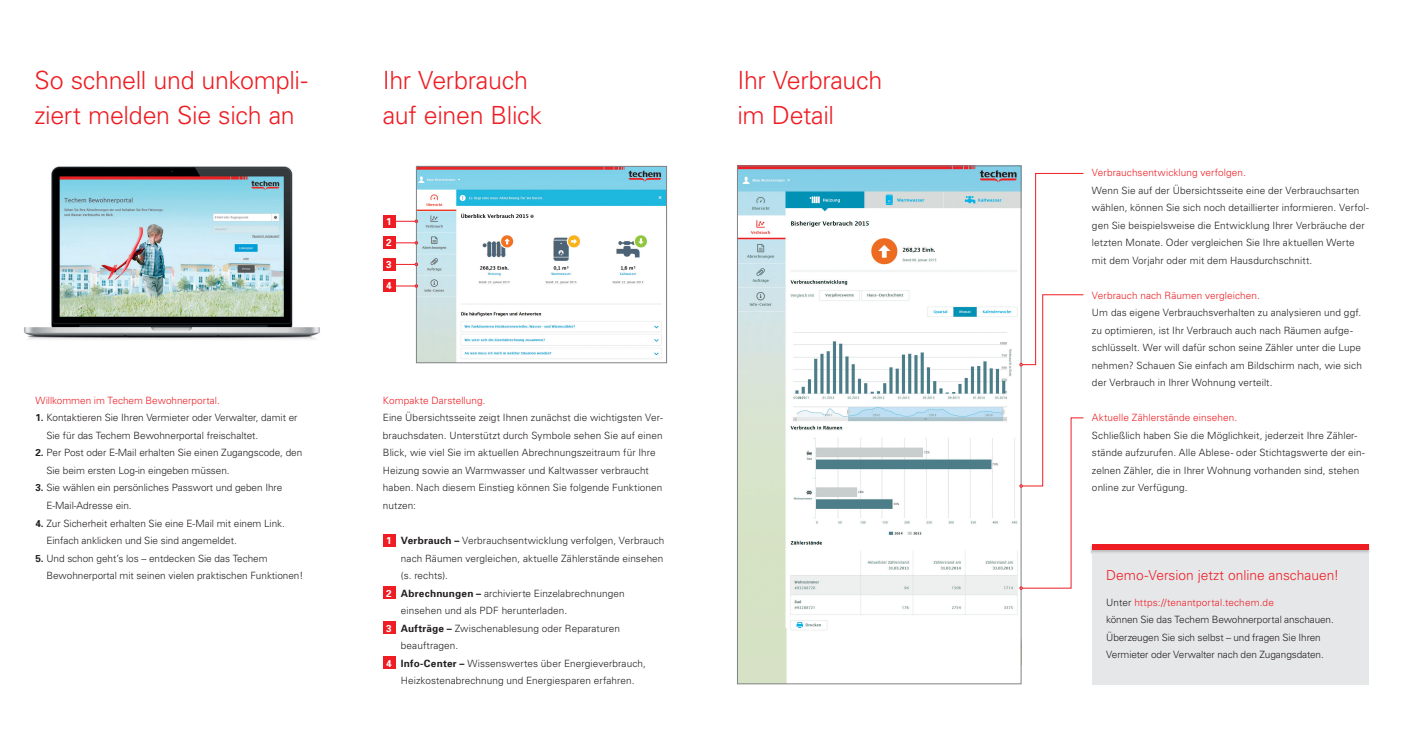
<style>
.page{position:relative;width:1404px;height:745px;background:#fff}
.page>*{position:absolute;margin:0;border:0;box-sizing:border-box;transform-origin:0 0}
.t1{font:300 25px/35px "Univers";letter-spacing:-.015em;color:#ee1d23}
.t2{font:300 13.75px "Univers";color:#ee1d23}
.t3{font:300 10px/17.5px "Univers";letter-spacing:.005em;color:#231f20}
.t4{font:300 10px "Univers";letter-spacing:.01em;color:#ee1d23}
.t5{font:700 10px "Univers";color:#fff}
.s1{font-weight:700}
.s2{font-weight:700;color:#fff}
.s3{color:#ee1d23}
</style>
<div class="page">
<div style="left:383px;top:533px;width:12px;height:13px;background:#ee1d23"></div>
<div style="left:383px;top:586px;width:12px;height:12px;background:#ee1d23"></div>
<div style="left:383px;top:621px;width:12px;height:12px;background:#ee1d23"></div>
<div style="left:383px;top:656px;width:12px;height:12px;background:#ee1d23"></div>
<img style="left:24px;top:166px;width:296px;height:174px">
<img style="left:418px;top:168px;width:246px;height:193px">
<div style="left:416px;top:166px;width:250px;height:197px;border:1px solid #808285"></div>
<div style="left:383px;top:215px;width:12px;height:12px;background:#ee1d23"></div>
<svg style="left:395px;top:219px;width:23px;height:4px"></svg>
<div style="left:383px;top:258px;width:12px;height:12px;background:#ee1d23"></div>
<svg style="left:395px;top:263px;width:23px;height:3px"></svg>
<div style="left:383px;top:236px;width:12px;height:13px;background:#ee1d23"></div>
<svg style="left:395px;top:241px;width:23px;height:3px"></svg>
<div style="left:383px;top:279px;width:12px;height:13px;background:#ee1d23"></div>
<svg style="left:395px;top:284px;width:23px;height:3px"></svg>
<div style="left:1091px;top:550px;width:277px;height:133px;background:#e6e7e9"></div>
<img style="left:1090px;top:544px;width:280px;height:9px">
<img style="left:1091px;top:550px;width:277px;height:3px">
<div style="left:1091px;top:543px;width:277px;height:6px;background:#ee1d23"></div>
<img style="left:739px;top:167px;width:280px;height:464px">
<div style="left:739px;top:628px;width:49px;height:53px;background:#d6e2c4"></div>
<div style="left:787px;top:631px;width:233px;height:47px;background:#fff"></div>
<svg style="left:1019px;top:173px;width:64px;height:416px"></svg>
<h1 class="t1" style="left:35px;top:62px;width:274px">So schnell und unkompli&shy;ziert melden Sie sich an</h1>
<h1 class="t1" style="left:383px;top:62px;width:161px">Ihr Verbrauch auf einen Blick</h1>
<h1 class="t1" style="left:737px;top:62px;width:146px">Ihr Verbrauch im Detail</h1>
<p class="t4" style="left:35px;top:394px;width:186px">Willkommen im Techem Bewohnerportal.</p>
<p class="t3" style="left:46px;top:408px;width:252px;text-indent:-11px"><span class="s1">1.</span> Kontaktieren Sie Ihren Vermieter oder Verwalter, damit er<br>Sie für das Techem Bewohnerportal freischaltet.</p>
<p class="t3" style="left:46px;top:443px;width:257px;text-indent:-11px"><span class="s1">2.</span> Per Post oder E-Mail erhalten Sie einen Zugangscode, den<br>Sie beim ersten Log-in eingeben müssen.</p>
<p class="t3" style="left:46px;top:478px;width:237px;text-indent:-11px"><span class="s1">3.</span> Sie wählen ein persönliches Passwort und geben Ihre<br>E-Mail-Adresse ein.</p>
<p class="t3" style="left:46px;top:513px;width:240px;text-indent:-11px"><span class="s1">4.</span> Zur Sicherheit erhalten Sie eine E-Mail mit einem Link.<br>Einfach anklicken und Sie sind angemeldet.</p>
<p class="t3" style="left:46px;top:548px;width:258px;text-indent:-11px"><span class="s1">5.</span> Und schon geht’s los – entdecken Sie das Techem<br>Bewohnerportal mit seinen vielen praktischen Funktionen!</p>
<p class="t5" style="left:386px;top:215px;width:7px">1</p>
<p class="t5" style="left:386px;top:258px;width:7px">3</p>
<p class="t5" style="left:386px;top:236px;width:7px">2</p>
<p class="t5" style="left:386px;top:279px;width:7px">4</p>
<p class="t4" style="left:383px;top:394px;width:104px">Kompakte Darstellung.</p>
<p class="t3" style="left:383px;top:408px;width:281px">Eine Übersichtsseite zeigt Ihnen zunächst die wichtigsten Ver&shy;brauchsdaten. Unterstützt durch Symbole sehen Sie auf einen Blick, wie viel Sie im aktuellen Abrechnungszeitraum für Ihre Heizung sowie an Warmwasser und Kaltwasser verbraucht haben. Nach diesem Einstieg können Sie folgende Funktionen nutzen:</p>
<p class="t3" style="left:386px;top:531px;width:280px"><span class="s2">1</span> <span class="s1">Verbrauch –</span> Verbrauchsentwicklung verfolgen, Verbrauch</p>
<p class="t3" style="left:401px;top:548px;width:264px">nach Räumen vergleichen, aktuelle Zählerstände einsehen</p>
<p class="t3" style="left:401px;top:566px;width:48px">(s. rechts).</p>
<p class="t3" style="left:386px;top:583px;width:240px"><span class="s2">2</span> <span class="s1">Abrechnungen –</span> archivierte Einzelabrechnungen</p>
<p class="t3" style="left:401px;top:601px;width:168px">einsehen und als PDF herunterladen.</p>
<p class="t3" style="left:386px;top:618px;width:235px"><span class="s2">3</span> <span class="s1">Aufträge –</span> Zwischenablesung oder Reparaturen</p>
<p class="t3" style="left:401px;top:636px;width:59px">beauftragen.</p>
<p class="t3" style="left:386px;top:653px;width:261px"><span class="s2">4</span> <span class="s1">Info-Center –</span> Wissenswertes über Energieverbrauch,</p>
<p class="t3" style="left:401px;top:671px;width:235px">Heizkostenabrechnung und Energiesparen erfahren.</p>
<p class="t4" style="left:1091px;top:166px;width:155px">Verbrauchsentwicklung verfolgen.</p>
<p class="t3" style="left:1091px;top:181px;width:278px">Wenn Sie auf der Übersichtsseite eine der Verbrauchsarten wählen, können Sie sich noch detaillierter informieren. Verfol&shy;gen Sie beispielsweise die Entwicklung Ihrer Verbräuche der letzten Monate. Oder vergleichen Sie Ihre aktuellen Werte mit dem Vorjahr oder mit dem Hausdurchschnitt.</p>
<p class="t4" style="left:1091px;top:289px;width:169px">Verbrauch nach Räumen vergleichen.</p>
<p class="t3" style="left:1091px;top:303px;width:271px">Um das eigene Verbrauchsverhalten zu analysieren und ggf. zu optimieren, ist Ihr Verbrauch auch nach Räumen aufge&shy;schlüsselt. Wer will dafür schon seine Zähler unter die Lupe nehmen? Schauen Sie einfach am Bildschirm nach, wie sich der Verbrauch in Ihrer Wohnung verteilt.</p>
<p class="t4" style="left:1091px;top:411px;width:147px">Aktuelle Zählerstände einsehen.</p>
<p class="t3" style="left:1091px;top:426px;width:274px">Schließlich haben Sie die Möglichkeit, jederzeit Ihre Zähler&shy;stände aufzurufen. Alle Ablese- oder Stichtagswerte der ein&shy;zelnen Zähler, die in Ihrer Wohnung vorhanden sind, stehen online zur Verfügung.</p>
<h2 class="t2" style="left:1106px;top:566px;width:234px">Demo-Version jetzt online anschauen!</h2>
<p class="t3" style="left:1106px;top:593px;width:229px">Unter <span class="s3">https://tenantportal.techem.de<br></span>können Sie das Techem Bewohnerportal anschauen.<br>Überzeugen Sie sich selbst – und fragen Sie Ihren Vermieter oder Verwalter nach den Zugangsdaten.</p>
</div>
